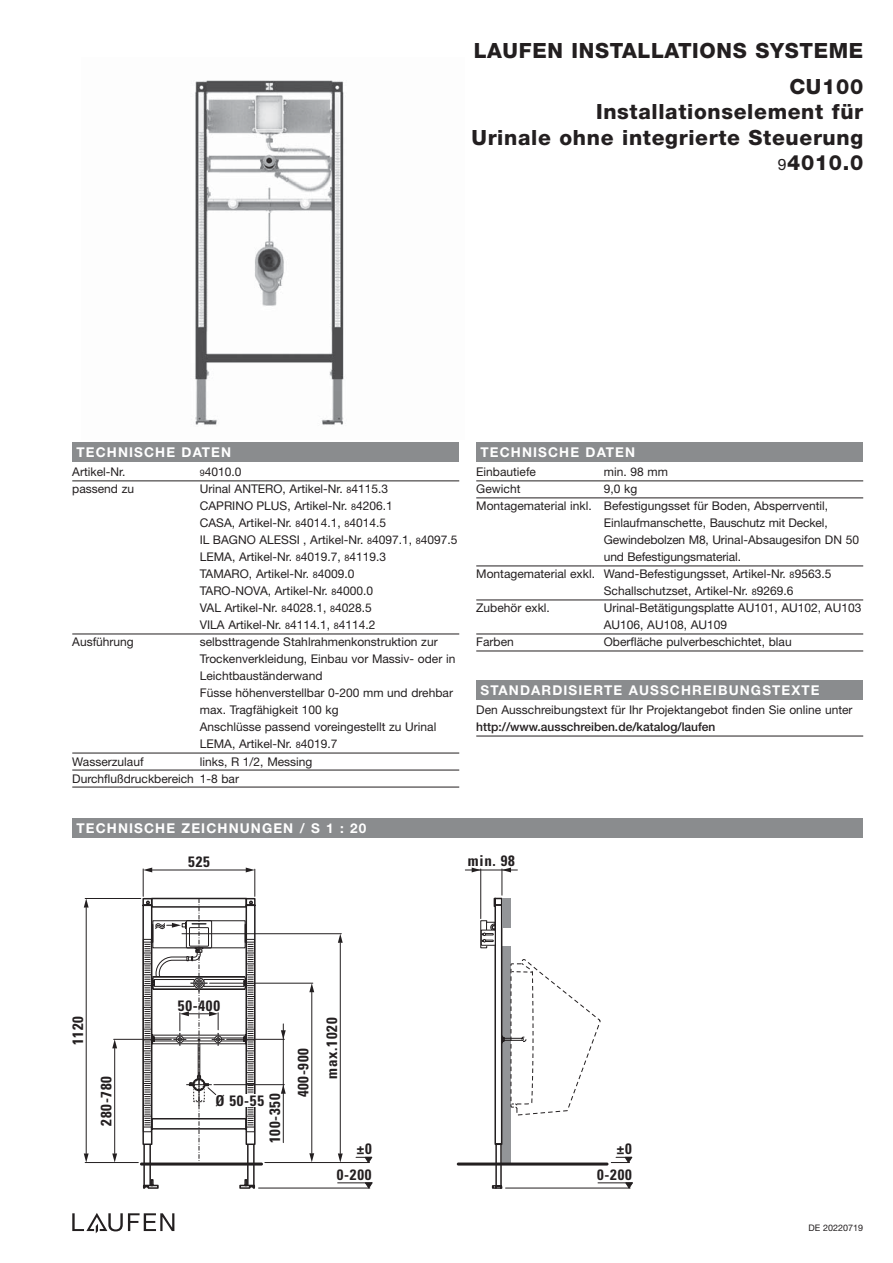
<style>
.page{position:relative;width:893px;height:1263px;background:#fff}
.page>*{position:absolute;margin:0;border:0;box-sizing:border-box;transform-origin:0 0}
.t1{font:800 21px/25.5px "Helvetica Neue";letter-spacing:.03em;color:#231f20;text-align:right}
.t2{font:700 condensed 15px "Univers";letter-spacing:.05em;color:#231f20}
.t3{font:700 13.5px "Helvetica Neue";letter-spacing:.085em;color:#fff}
.t4{font:12px/17px "Helvetica Neue";color:#231f20}
.t5{font:500 12px "Helvetica Neue";color:#231f20}
.t6{font:9px "Helvetica Neue";color:#231f20}
.s1{font-weight:400;font-size:15.75px}
.s2{font-size:9px}
</style>
<div class="page">
<img style="left:195px;top:80px;width:149px;height:345px">
<div style="left:72px;top:819px;width:791px;height:19px;background:#8a8c8e"></div>
<div style="left:72px;top:442px;width:387px;height:19px;background:#8a8c8e"></div>
<div style="left:476px;top:442px;width:387px;height:19px;background:#8a8c8e"></div>
<svg style="left:72px;top:1213px;width:102px;height:20px"></svg>
<svg style="left:625px;top:1182px;width:8px;height:7px"></svg>
<hr style="left:598px;top:1182px;width:34px;height:1px;background:#231f20">
<hr style="left:85px;top:898px;width:56px;height:1px;background:#231f20">
<svg style="left:84px;top:1153px;width:5px;height:9px"></svg>
<svg style="left:84px;top:898px;width:5px;height:9px"></svg>
<hr style="left:86px;top:907px;width:1px;height:246px;background:#231f20">
<hr style="left:85px;top:1162px;width:53px;height:1px;background:#231f20">
<hr style="left:140px;top:1162px;width:123px;height:3px;background:#231f20;border-radius:2px">
<hr style="left:114px;top:1039px;width:57px;height:1px;background:#231f20">
<svg style="left:112px;top:1153px;width:5px;height:9px"></svg>
<svg style="left:112px;top:1039px;width:5px;height:9px"></svg>
<hr style="left:114px;top:1048px;width:1px;height:105px;background:#231f20">
<hr style="left:457px;top:1162px;width:151px;height:3px;background:#231f20;border-radius:2px">
<svg style="left:611px;top:1157px;width:21px;height:6px"></svg>
<hr style="left:506px;top:1188px;width:124px;height:1px;background:#231f20">
<svg style="left:142px;top:867px;width:459px;height:322px"></svg>
<hr style="left:72px;top:481px;width:387px;height:1px;background:#231f20">
<hr style="left:72px;top:634px;width:387px;height:1px;background:#231f20">
<hr style="left:72px;top:753px;width:387px;height:1px;background:#231f20">
<hr style="left:72px;top:770px;width:387px;height:1px;background:#231f20">
<hr style="left:72px;top:787px;width:387px;height:1px;background:#231f20">
<hr style="left:476px;top:481px;width:387px;height:1px;background:#231f20">
<hr style="left:476px;top:498px;width:387px;height:1px;background:#231f20">
<hr style="left:476px;top:566px;width:387px;height:1px;background:#231f20">
<hr style="left:476px;top:600px;width:387px;height:1px;background:#231f20">
<hr style="left:476px;top:634px;width:387px;height:1px;background:#231f20">
<hr style="left:476px;top:651px;width:387px;height:1px;background:#231f20">
<hr style="left:476px;top:736px;width:387px;height:1px;background:#231f20">
<div style="left:476px;top:680px;width:387px;height:19px;background:#8a8c8e"></div>
<h1 class="t1" style="left:474px;top:39px;width:391px">LAUFEN INSTALLATIONS SYSTEME</h1>
<h1 class="t1" style="left:471px;top:75px;width:393px">CU100<br>Installationselement für<br>Urinale ohne integrierte Steuerung<br><span class="s1">9</span>4010.0</h1>
<p class="t3" style="left:77px;top:447px;width:156px">TECHNISCHE DATEN</p>
<p class="t3" style="left:480px;top:447px;width:156px">TECHNISCHE DATEN</p>
<p class="t4" style="left:72px;top:465px;width:55px">Artikel-Nr.</p>
<p class="t4" style="left:200px;top:465px;width:43px"><span class="s2">9</span>4010.0</p>
<p class="t4" style="left:72px;top:482px;width:63px">passend zu</p>
<p class="t4" style="left:200px;top:482px;width:259px">Urinal ANTERO, Artikel-Nr. <span class="s2">8</span>4115.3<br>CAPRINO PLUS, Artikel-Nr. <span class="s2">8</span>4206.1<br>CASA, Artikel-Nr. <span class="s2">8</span>4014.1, <span class="s2">8</span>4014.5<br>IL BAGNO ALESSI , Artikel-Nr. <span class="s2">8</span>4097.1, <span class="s2">8</span>4097.5<br>LEMA, Artikel-Nr. <span class="s2">8</span>4019.7, <span class="s2">8</span>4119.3<br>TAMARO, Artikel-Nr. <span class="s2">8</span>4009.0<br>TARO-NOVA, Artikel-Nr. <span class="s2">8</span>4000.0<br>VAL Artikel-Nr. <span class="s2">8</span>4028.1, <span class="s2">8</span>4028.5<br>VILA Artikel-Nr. <span class="s2">8</span>4114.1, <span class="s2">8</span>4114.2</p>
<p class="t4" style="left:72px;top:635px;width:63px">Ausführung</p>
<p class="t4" style="left:200px;top:635px;width:257px">selbsttragende Stahlrahmenkonstruktion zur Trockenverkleidung, Einbau vor Massiv- oder in Leichtbauständerwand<br>Füsse höhenverstellbar 0-200 mm und drehbar max. Tragfähigkeit 100 kg<br>Anschlüsse passend voreingestellt zu Urinal LEMA, Artikel-Nr. <span class="s2">8</span>4019.7</p>
<p class="t4" style="left:72px;top:754px;width:73px">Wasserzulauf</p>
<p class="t4" style="left:72px;top:754px;width:242px;text-indent:128px">links, R 1/2, Messing<br>Durchflußdruckbereich 1-8 bar</p>
<p class="t4" style="left:476px;top:465px;width:61px">Einbautiefe</p>
<p class="t4" style="left:604px;top:465px;width:66px">min. 98 mm</p>
<p class="t4" style="left:476px;top:482px;width:46px">Gewicht</p>
<p class="t4" style="left:604px;top:482px;width:35px">9,0 kg</p>
<p class="t4" style="left:476px;top:499px;width:353px">Montagematerial inkl. Befestigungsset für Boden, Absperrventil,</p>
<p class="t4" style="left:604px;top:516px;width:225px">Einlaufmanschette, Bauschutz mit Deckel,</p>
<p class="t4" style="left:604px;top:533px;width:257px">Gewindebolzen M8, Urinal-Absaugesifon DN 50</p>
<p class="t4" style="left:604px;top:550px;width:139px">und Befestigungsmaterial.</p>
<p class="t4" style="left:476px;top:567px;width:357px">Montagematerial exkl. Wand-Befestigungsset, Artikel-Nr. <span class="s2">8</span>9563.5</p>
<p class="t4" style="left:604px;top:584px;width:191px">Schallschutzset, Artikel-Nr. <span class="s2">8</span>9269.6</p>
<p class="t4" style="left:476px;top:601px;width:75px">Zubehör exkl.</p>
<p class="t4" style="left:604px;top:601px;width:259px">Urinal-Betätigungsplatte AU101, AU102, AU103<br>AU106, AU108, AU109</p>
<p class="t4" style="left:476px;top:635px;width:39px">Farben</p>
<p class="t4" style="left:604px;top:635px;width:189px">Oberfläche pulverbeschichtet, blau</p>
<p class="t3" style="left:480px;top:685px;width:341px">STANDARDISIERTE AUSSCHREIBUNGSTEXTE</p>
<p class="t4" style="left:476px;top:703px;width:378px">Den Ausschreibungstext für Ihr Projektangebot finden Sie online unter</p>
<p class="t5" style="left:476px;top:723px;width:241px">http://www.ausschreiben.de/katalog/laufen</p>
<p class="t3" style="left:77px;top:823px;width:291px">TECHNISCHE ZEICHNUNGEN / S 1 : 20</p>
<p class="t2" style="left:188px;top:856px;width:23px">525</p>
<p class="t2" style="left:468px;top:855px;width:48px">min. 98</p>
<p class="t2" style="left:72px;top:1045px;width:30px;rotate:-90deg">1120</p>
<p class="t2" style="left:101px;top:1126px;width:51px;rotate:-90deg">280-780</p>
<p class="t2" style="left:178px;top:1000px;width:44px">50-400</p>
<p class="t2" style="left:269px;top:1143px;width:51px;rotate:-90deg">100-350</p>
<p class="t2" style="left:215px;top:1095px;width:50px">Ø 50-55</p>
<p class="t2" style="left:298px;top:1097px;width:51px;rotate:-90deg">400-900</p>
<p class="t2" style="left:326px;top:1079px;width:63px;rotate:-90deg">max.1020</p>
<p class="t2" style="left:357px;top:1143px;width:16px">±0</p>
<p class="t2" style="left:337px;top:1169px;width:36px">0-200</p>
<p class="t2" style="left:617px;top:1143px;width:16px">±0</p>
<p class="t2" style="left:597px;top:1169px;width:36px">0-200</p>
<p class="t6" style="left:809px;top:1224px;width:56px">DE 20220719</p>
</div>
